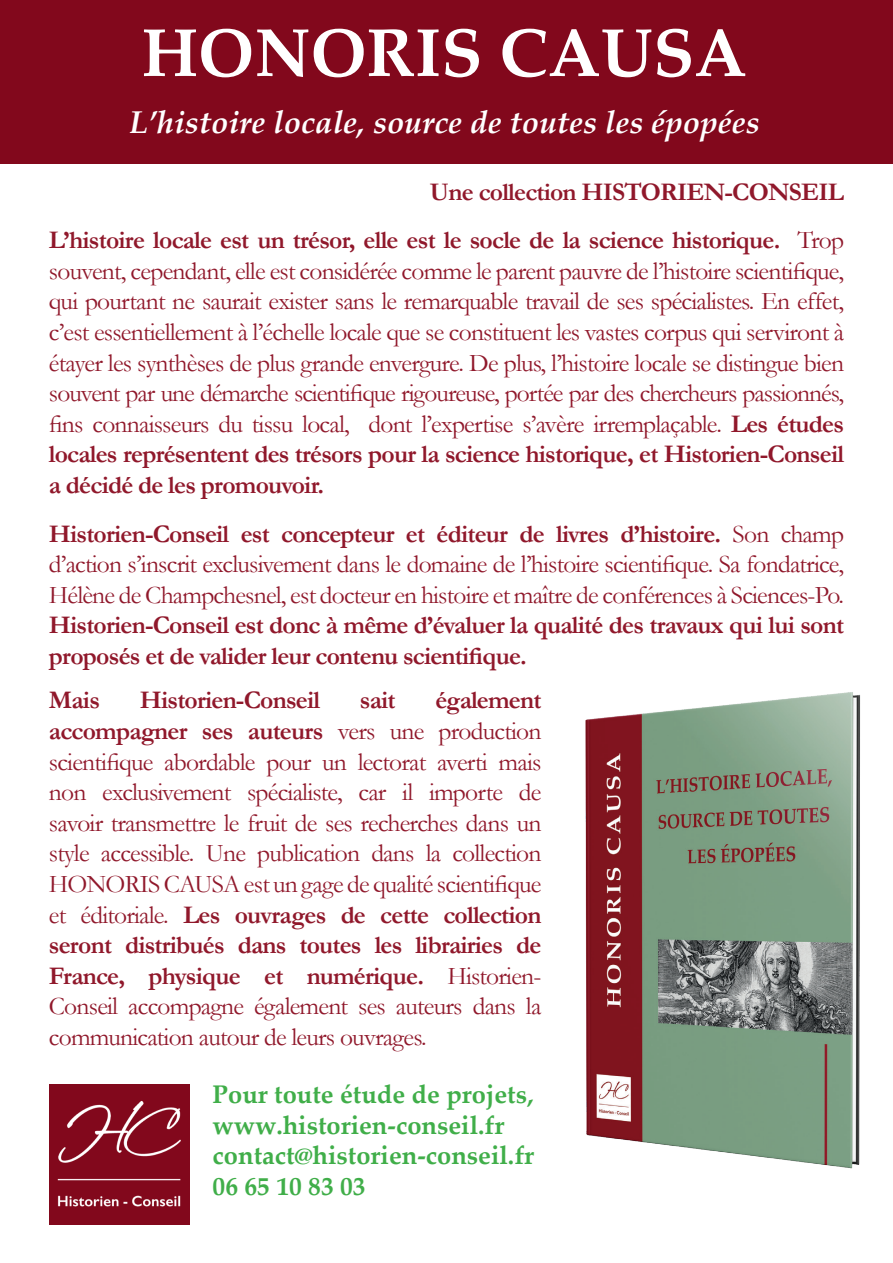
<style>
.page{position:relative;width:893px;height:1263px;background:#fff}
.page>*{position:absolute;margin:0;border:0;box-sizing:border-box;transform-origin:0 0}
.t1{font:700 67.5px "Palatino Linotype";color:#fff}
.t2{font:italic 700 31.5px "Palatino Linotype";color:#fff}
.t3{font:25.5px/30.6px "Garamond";letter-spacing:-.03em;color:#90182b;text-align:justify}
.t4{font:700 25.5px/30.6px "Garamond";letter-spacing:-.03em;color:#90182b;text-align:justify}
.t5{font:700 25.5px "Palatino Linotype";color:#40ae49}
.s1{font-weight:700}
.s2{font-weight:400}
</style>
<div class="page">
<div style="left:0;top:0;width:893px;height:164px;background:#82081c"></div>
<img style="left:585px;top:692px;width:275px;height:477px">
<img style="left:49px;top:1084px;width:140px;height:141px">
<p class="t1" style="left:142px;top:5px;width:607px">HONORIS CAUSA</p>
<p class="t2" style="left:129px;top:100px;width:632px">L’histoire locale, source de toutes les épopées</p>
<p class="t4" style="left:430px;top:176px;width:416px">Une collection HISTORIEN-CONSEIL</p>
<p class="t3" style="left:49px;top:224px;width:797px"><span class="s1">L’histoire locale est un trésor, elle est le socle de la science historique.</span> Trop souvent, cependant, elle est considérée comme le parent pauvre de l’histoire scientifique, qui pourtant ne saurait exister sans le remarquable travail de ses spécialistes. En effet, c’est essentiellement à l’échelle locale que se constituent les vastes corpus qui serviront à étayer les synthèses de plus grande envergure. De plus, l’histoire locale se distingue bien souvent par une démarche scientifique rigoureuse, portée par des chercheurs passionnés, fins connaisseurs du tissu local, dont l’expertise s’avère irremplaçable. <span class="s1">Les études locales représentent des trésors pour la science historique, et Historien-Conseil a décidé de les promouvoir.</span></p>
<p class="t4" style="left:49px;top:518px;width:797px">Historien-Conseil est concepteur et éditeur de livres d’histoire. <span class="s2">Son champ d’action s’inscrit exclusivement dans le domaine de l’histoire scientifique. Sa fondatrice, Hélène de Champchesnel, est docteur en histoire et maître de conférences à Sciences-Po.<br></span>Historien-Conseil est donc à même d’évaluer la qualité des travaux qui lui sont proposés et de valider leur contenu scientifique.</p>
<p class="t4" style="left:49px;top:685px;width:53px">Mais</p>
<p class="t4" style="left:140px;top:685px;width:182px">Historien-Conseil</p>
<p class="t4" style="left:360px;top:685px;width:37px">sait</p>
<p class="t3" style="left:49px;top:684px;width:494px;text-indent:386px"><span class="s1">également accompagner ses auteurs</span> vers une production scientifique abordable pour un lectorat averti mais non exclusivement spécialiste, car il importe de savoir transmettre le fruit de ses recherches dans un style accessible. Une publication dans la collection HONORIS CAUSA est un gage de qualité scientifique et éditoriale. <span class="s1">Les ouvrages de cette collection seront distribués dans toutes les librairies de France, physique et numérique.</span> Historien-Conseil accompagne également ses auteurs dans la communication autour de leurs ouvrages.</p>
<p class="t5" style="left:213px;top:1076px;width:322px">Pour toute étude de projets,</p>
<p class="t5" style="left:213px;top:1107px;width:293px">www.historien-conseil.fr</p>
<p class="t5" style="left:213px;top:1137px;width:323px">contact@historien-conseil.fr</p>
<p class="t5" style="left:213px;top:1168px;width:154px">06 65 10 83 03</p>
</div>
